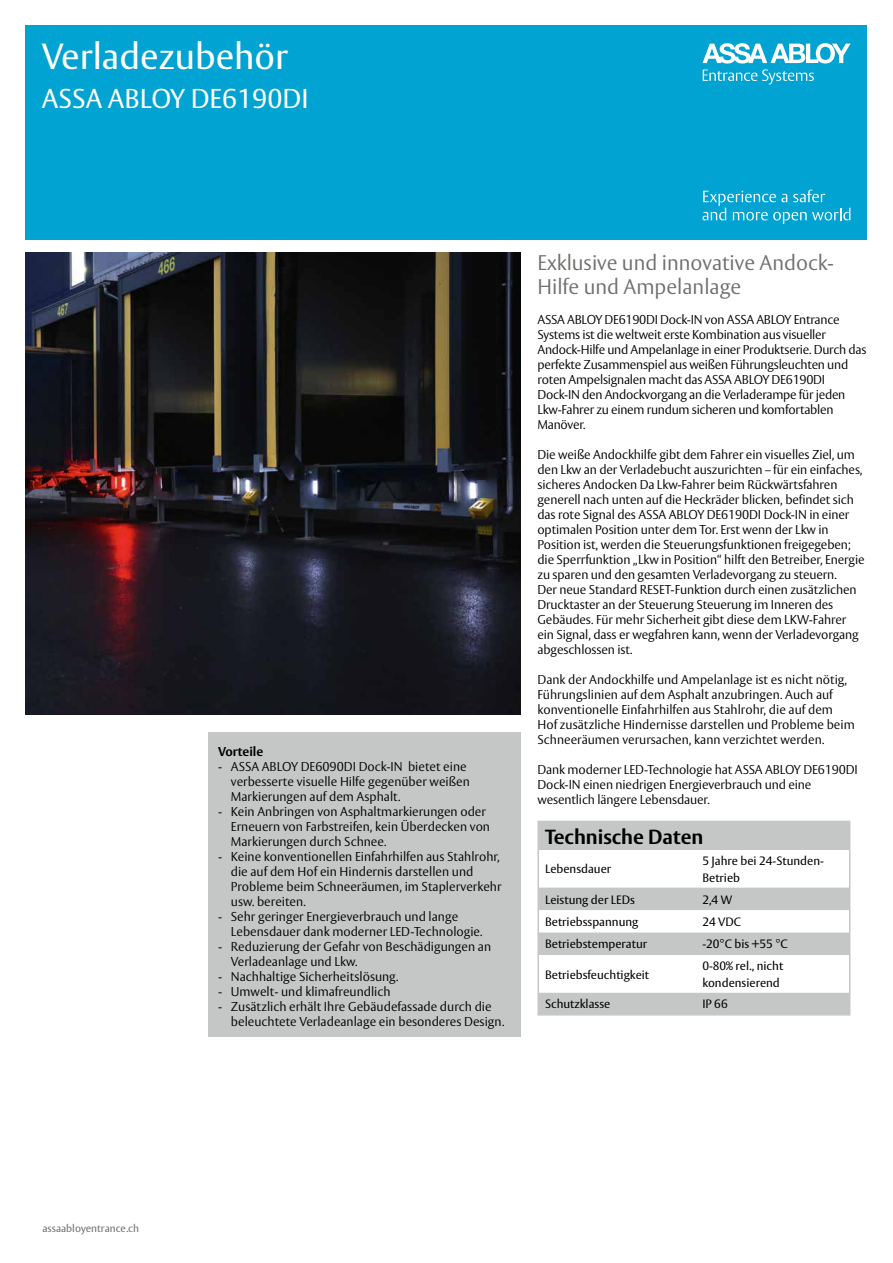
<style>
.page{position:relative;width:893px;height:1263px;background:#fff}
.page>*{position:absolute;margin:0;border:0;box-sizing:border-box;transform-origin:0 0}
.t1{font:36px "ASSA Vesta";color:#fff}
.t2{font:27px "ASSA Vesta";color:#fff}
.t3{font:300 21px/24px "ASSA Vesta";color:#6f6f6e}
.t4{font:700 20.25px "ASSA Vesta";color:#000}
.t5{font:300 12.75px/15px "ASSA Vesta";letter-spacing:-.01em;color:#000}
.t6{font:700 12.75px "ASSA Vesta";color:#000}
.t7{font:12px/16.5px "ASSA Vesta";color:#000}
.t8{font:10.5px "ASSA Vesta";color:#6f6f6e}
</style>
<div class="page">
<div style="left:25px;top:25px;width:842px;height:215px;background:#00a3d2"></div>
<svg style="left:702px;top:43px;width:148px;height:41px"></svg>
<svg style="left:702px;top:190px;width:148px;height:34px"></svg>
<img style="left:25px;top:252px;width:495px;height:462px">
<div style="left:207px;top:732px;width:313px;height:305px;background:#c5c6c6"></div>
<svg style="left:537px;top:821px;width:313px;height:194px"></svg>
<h1 class="t1" style="left:42px;top:35px;width:248px">Verladezubehör</h1>
<h2 class="t2" style="left:42px;top:82px;width:268px">ASSA ABLOY DE6190DI</h2>
<p class="t6" style="left:218px;top:744px;width:47px">Vorteile</p>
<p class="t5" style="left:231px;top:760px;width:240px;text-indent:-13px">- ASSA ABLOY DE6090DI Dock-IN bietet eine verbesserte visuelle Hilfe gegenüber weißen<br>Markierungen auf dem Asphalt.</p>
<p class="t5" style="left:231px;top:805px;width:261px;text-indent:-13px">- Kein Anbringen von Asphaltmarkierungen oder<br>Erneuern von Farbstreifen, kein Überdecken von<br>Markierungen durch Schnee.</p>
<p class="t5" style="left:231px;top:850px;width:272px;text-indent:-13px">- Keine konventionellen Einfahrhilfen aus Stahlrohr, die auf dem Hof ein Hindernis darstellen und Probleme beim Schneeräumen, im Staplerverkehr usw. bereiten.</p>
<p class="t5" style="left:231px;top:910px;width:253px;text-indent:-13px">- Sehr geringer Energieverbrauch und lange<br>Lebensdauer dank moderner LED-Technologie.</p>
<p class="t5" style="left:231px;top:940px;width:262px;text-indent:-13px">- Reduzierung der Gefahr von Beschädigungen an<br>Verladeanlage und Lkw.</p>
<p class="t5" style="left:218px;top:970px;width:182px">- Nachhaltige Sicherheitslösung.</p>
<p class="t5" style="left:218px;top:985px;width:174px">- Umwelt- und klimafreundlich</p>
<p class="t5" style="left:231px;top:1000px;width:275px;text-indent:-13px">- Zusätzlich erhält Ihre Gebäudefassade durch die beleuchtete Verladeanlage ein besonderes Design.</p>
<h3 class="t3" style="left:537px;top:252px;width:298px">Exklusive und innovative Andock-<br>Hilfe und Ampelanlage</h3>
<p class="t5" style="left:537px;top:313px;width:330px">ASSA ABLOY DE6190DI Dock-IN von ASSA ABLOY Entrance Systems ist die weltweit erste Kombination aus visueller Andock-Hilfe und Ampelanlage in einer Produktserie. Durch das perfekte Zusammenspiel aus weißen Führungsleuchten und roten Ampelsignalen macht das ASSA ABLOY DE6190DI Dock-IN den Andockvorgang an die Verladerampe für jeden Lkw-Fahrer zu einem rundum sicheren und komfortablen Manöver.</p>
<p class="t5" style="left:537px;top:448px;width:329px">Die weiße Andockhilfe gibt dem Fahrer ein visuelles Ziel, um den Lkw an der Verladebucht auszurichten – für ein einfaches, sicheres Andocken Da Lkw-Fahrer beim Rückwärtsfahren generell nach unten auf die Heckräder blicken, befindet sich das rote Signal des ASSA ABLOY DE6190DI Dock-IN in einer optimalen Position unter dem Tor. Erst wenn der Lkw in Position ist, werden die Steuerungsfunktionen freigegeben; die Sperrfunktion „Lkw in Position“ hilft den Betreiber, Energie zu sparen und den gesamten Verladevorgang zu steuern.<br>Der neue Standard RESET-Funktion durch einen zusätzlichen Drucktaster an der Steuerung Steuerung im Inneren des Gebäudes. Für mehr Sicherheit gibt diese dem LKW-Fahrer ein Signal, dass er wegfahren kann, wenn der Verladevorgang abgeschlossen ist.</p>
<p class="t5" style="left:537px;top:672px;width:319px">Dank der Andockhilfe und Ampelanlage ist es nicht nötig, Führungslinien auf dem Asphalt anzubringen. Auch auf konventionelle Einfahrhilfen aus Stahlrohr, die auf dem Hof zusätzliche Hindernisse darstellen und Probleme beim Schneeräumen verursachen, kann verzichtet werden.</p>
<p class="t5" style="left:537px;top:762px;width:322px">Dank moderner LED-Technologie hat ASSA ABLOY DE6190DI<br>Dock-IN einen niedrigen Energieverbrauch und eine wesentlich längere Lebensdauer.</p>
<h3 class="t4" style="left:545px;top:824px;width:160px">Technische Daten</h3>
<p class="t7" style="left:545px;top:861px;width:68px">Lebensdauer</p>
<p class="t7" style="left:702px;top:853px;width:123px">5 Jahre bei 24-Stunden-<br>Betrieb</p>
<p class="t7" style="left:545px;top:891px;width:91px">Leistung der LEDs</p>
<p class="t7" style="left:702px;top:891px;width:31px">2,4 W</p>
<p class="t7" style="left:545px;top:914px;width:95px">Betriebsspannung</p>
<p class="t7" style="left:702px;top:914px;width:40px">24 VDC</p>
<p class="t7" style="left:545px;top:936px;width:104px">Betriebstemperatur</p>
<p class="t7" style="left:702px;top:936px;width:87px">-20°C bis +55 °C</p>
<p class="t7" style="left:545px;top:966px;width:106px">Betriebsfeuchtigkeit</p>
<p class="t7" style="left:702px;top:958px;width:83px">0-80% rel., nicht kondensierend</p>
<p class="t7" style="left:545px;top:996px;width:67px">Schutzklasse</p>
<p class="t7" style="left:702px;top:996px;width:27px">IP 66</p>
<p class="t8" style="left:43px;top:1222px;width:98px">assaabloyentrance.ch</p>
<p class="t8" style="left:128px;top:1222px;width:13px">de</p>
</div>
